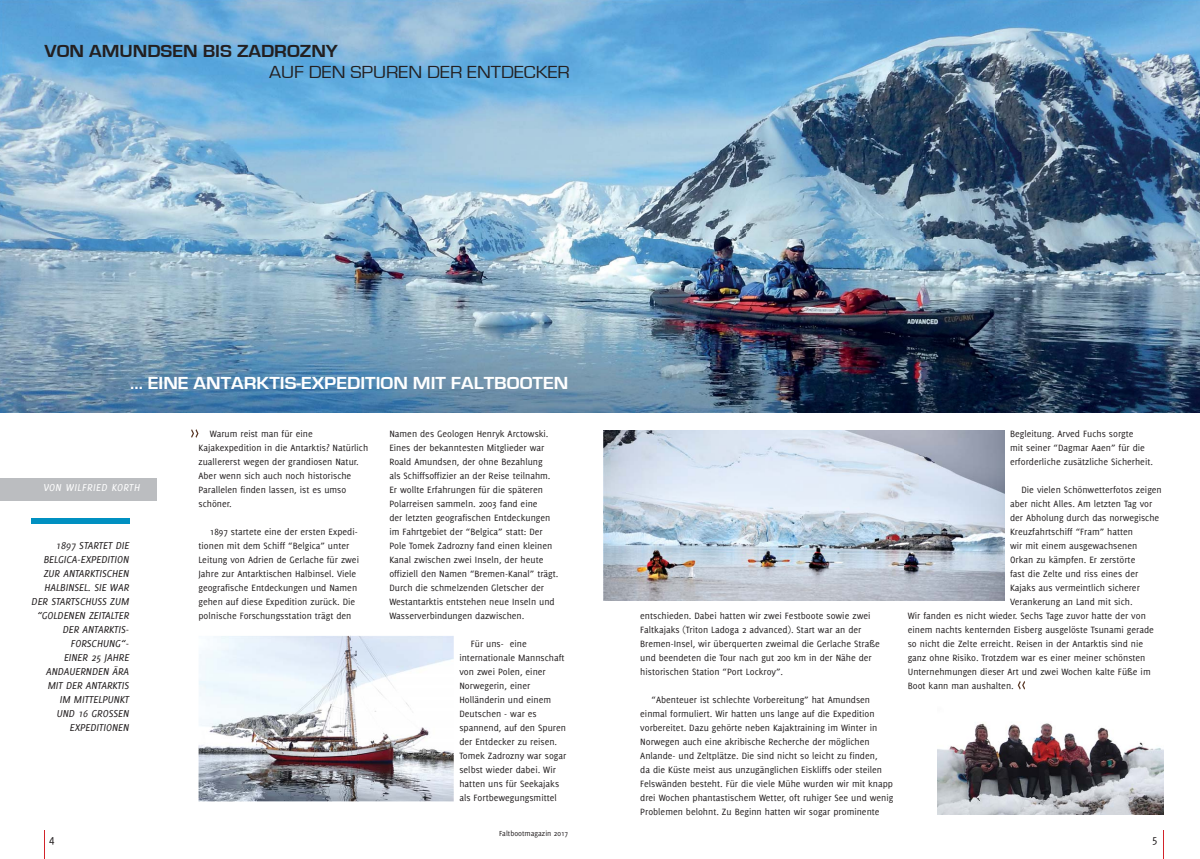
<style>
.page{position:relative;width:1200px;height:859px;background:#fff}
.page>*{position:absolute;margin:0;border:0;box-sizing:border-box;transform-origin:0 0}
.t1{font:700 18px "Eurostile";color:#fff;scale:1.1 1}
.t2{font:18px "Eurostile";color:#231f20;scale:1.1 1}
.t3{font:700 18px "Eurostile";color:#231f20;scale:1.1 1}
.t4{font:12px "Delicious";color:#231f20}
.t5{font:italic 11px/14px "Delicious";color:#231f20;text-align:right}
.t6{font:italic 11px "Delicious";letter-spacing:.04em;color:#fff}
.t7{font:10px/14px "Delicious";color:#231f20}
.t8{font:8px "Delicious";color:#231f20}
</style>
<div class="page">
<img style="left:0;top:0;width:1199px;height:412px">
<div style="left:0;top:478px;width:156px;height:22px;background:#bbbdc0"></div>
<svg style="left:191px;top:429px;width:7px;height:9px"></svg>
<div style="left:31px;top:519px;width:98px;height:5px;background:#0090c1"></div>
<svg style="left:44px;top:830px;width:1px;height:29px"></svg>
<img style="left:937px;top:723px;width:226px;height:92px">
<img style="left:198px;top:636px;width:255px;height:165px">
<img style="left:603px;top:430px;width:401px;height:171px">
<svg style="left:1017px;top:681px;width:7px;height:9px"></svg>
<h1 class="t3" style="left:45px;top:42px;width:268px">VON AMUNDSEN BIS ZADROZNY</h1>
<h1 class="t2" style="left:269px;top:64px;width:275px">AUF DEN SPUREN DER ENTDECKER</h1>
<h1 class="t1" style="left:130px;top:375px;width:399px">... EINE ANTARKTIS-EXPEDITION MIT FALTBOOTEN</h1>
<p class="t6" style="left:43px;top:483px;width:98px">VON WILFRIED KORTH</p>
<p class="t5" style="left:32px;top:539px;width:99px">1897 STARTET DIE<br>BELGICA-EXPEDITION<br>ZUR ANTARKTISCHEN<br>HALBINSEL. SIE WAR<br>DER STARTSCHUSS ZUM “GOLDENEN ZEITALTER<br>DER ANTARKTIS-<br>FORSCHUNG“-<br>EINER 25 JAHRE<br>ANDAUERNDEN ÄRA<br>MIT DER ANTARKTIS<br>IM MITTELPUNKT<br>UND 16 GROSSEN<br>EXPEDITIONEN</p>
<p class="t7" style="left:198px;top:427px;width:171px;text-indent:11px">Warum reist man für eine<br>Kajakexpedition in die Antarktis? Natürlich zuallererst wegen der grandiosen Natur.<br>Aber wenn sich auch noch historische<br>Parallelen finden lassen, ist es umso schöner.</p>
<p class="t7" style="left:198px;top:525px;width:162px;text-indent:11px">1897 startete eine der ersten Expedi&shy;tionen mit dem Schiff “Belgica” unter Leitung von Adrien de Gerlache für zwei Jahre zur Antarktischen Halbinsel. Viele geografische Entdeckungen und Namen gehen auf diese Expedition zurück. Die polnische Forschungsstation trägt den</p>
<p class="t7" style="left:389px;top:427px;width:170px">Namen des Geologen Henryk Arctowski.<br>Eines der bekanntesten Mitglieder war Roald Amundsen, der ohne Bezahlung<br>als Schiffsoffizier an der Reise teilnahm.<br>Er wollte Erfahrungen für die späteren Polarreisen sammeln. 2003 fand eine<br>der letzten geografischen Entdeckungen im Fahrtgebiet der “Belgica” statt: Der Pole Tomek Zadrozny fand einen kleinen Kanal zwischen zwei Inseln, der heute offiziell den Namen “Bremen-Kanal” trägt.<br>Durch die schmelzenden Gletscher der Westantarktis entstehen neue Inseln und Wasserverbindungen dazwischen.</p>
<p class="t7" style="left:459px;top:637px;width:108px;text-indent:11px">Für uns- eine internationale Mannschaft von zwei Polen, einer<br>Norwegerin, einer<br>Holländerin und einem<br>Deutschen - war es spannend, auf den Spuren der Entdecker zu reisen.<br>Tomek Zadrozny war sogar selbst wieder dabei. Wir hatten uns für Seekajaks als Fortbewegungsmittel</p>
<p class="t7" style="left:640px;top:609px;width:241px">entschieden. Dabei hatten wir zwei Festboote sowie zwei Faltkajaks (Triton Ladoga 2 advanced). Start war an der Bremen-Insel, wir überquerten zweimal die Gerlache Straße und beendeten die Tour nach gut 200 km in der Nähe der historischen Station “Port Lockroy”.</p>
<p class="t7" style="left:640px;top:693px;width:254px;text-indent:11px">“Abenteuer ist schlechte Vorbereitung” hat Amundsen einmal formuliert. Wir hatten uns lange auf die Expedition vorbereitet. Dazu gehörte neben Kajaktraining im Winter in Norwegen auch eine akribische Recherche der möglichen Anlande- und Zeltplätze. Die sind nicht so leicht zu finden,<br>da die Küste meist aus unzugänglichen Eiskliffs oder steilen Felswänden besteht. Für die viele Mühe wurden wir mit knapp drei Wochen phantastischem Wetter, oft ruhiger See und wenig Problemen belohnt. Zu Beginn hatten wir sogar prominente</p>
<p class="t7" style="left:1009px;top:427px;width:144px">Begleitung. Arved Fuchs sorgte<br>mit seiner “Dagmar Aaen” für die erforderliche zusätzliche Sicherheit.</p>
<p class="t7" style="left:1021px;top:483px;width:142px">Die vielen Schönwetterfotos zeigen</p>
<p class="t7" style="left:1009px;top:497px;width:144px">aber nicht Alles. Am letzten Tag vor</p>
<p class="t7" style="left:1009px;top:511px;width:151px">der Abholung durch das norwegische</p>
<p class="t7" style="left:1009px;top:525px;width:125px">Kreuzfahrtschiff “Fram” hatten</p>
<p class="t7" style="left:1009px;top:539px;width:129px">wir mit einem ausgewachsenen</p>
<p class="t7" style="left:1009px;top:553px;width:127px">Orkan zu kämpfen. Er zerstörte</p>
<p class="t7" style="left:1009px;top:567px;width:130px">fast die Zelte und riss eines der</p>
<p class="t7" style="left:1009px;top:581px;width:131px">Kajaks aus vermeintlich sicherer</p>
<p class="t7" style="left:1009px;top:595px;width:124px">Verankerung an Land mit sich.</p>
<p class="t7" style="left:907px;top:609px;width:239px">Wir fanden es nicht wieder. Sechs Tage zuvor hatte der von</p>
<p class="t7" style="left:907px;top:623px;width:247px">einem nachts kenternden Eisberg ausgelöste Tsunami gerade</p>
<p class="t7" style="left:907px;top:637px;width:237px">so nicht die Zelte erreicht. Reisen in der Antarktis sind nie</p>
<p class="t7" style="left:907px;top:651px;width:239px">ganz ohne Risiko. Trotzdem war es einer meiner schönsten</p>
<p class="t7" style="left:907px;top:665px;width:244px">Unternehmungen dieser Art und zwei Wochen kalte Füße im</p>
<p class="t7" style="left:907px;top:679px;width:107px">Boot kann man aushalten.</p>
<p class="t8" style="left:499px;top:830px;width:71px">Faltbootmagazin 2017</p>
<p class="t4" style="left:49px;top:834px;width:7px">4</p>
<p class="t4" style="left:1151px;top:834px;width:7px">5</p>
</div>
